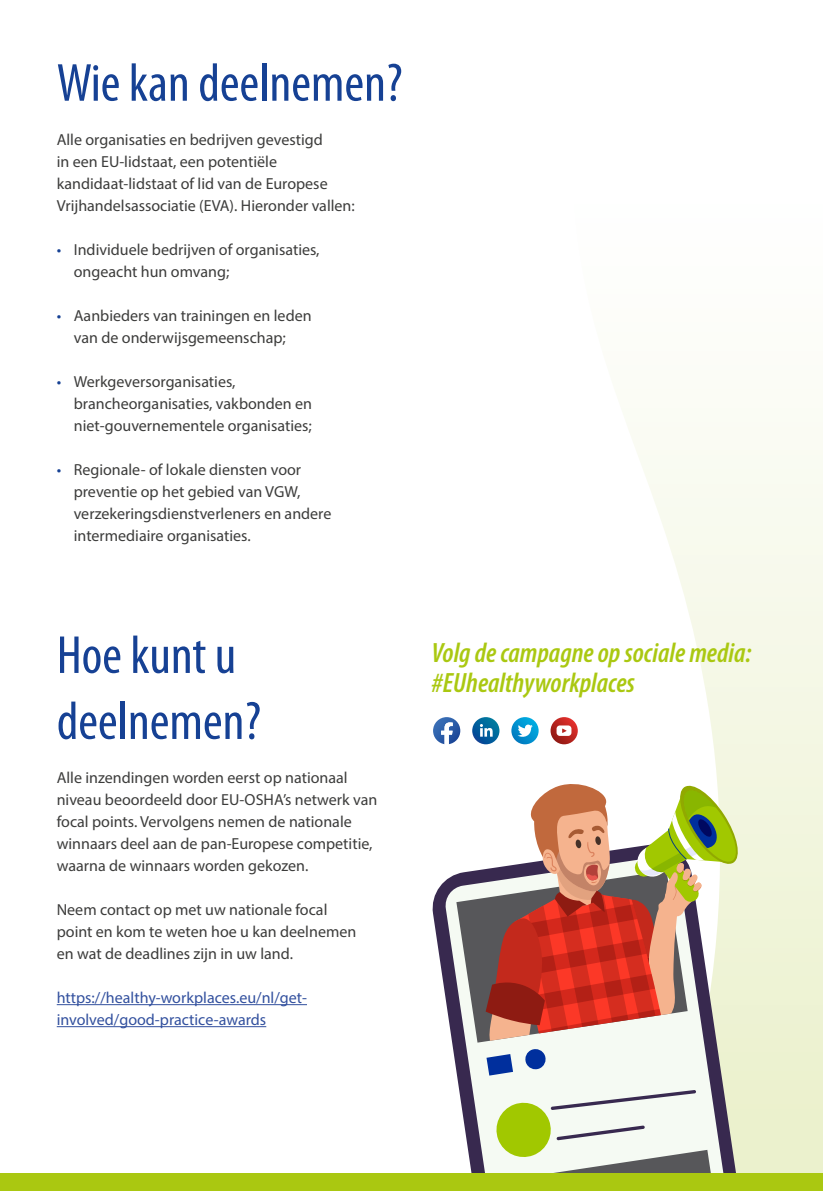
<style>
.page{position:relative;width:823px;height:1191px;background:#fff}
.page>*{position:absolute;margin:0;border:0;box-sizing:border-box;transform-origin:0 0}
.Title_H1{font:condensed 54px/66px "Myriad Pro";color:#164194}
.catch_phrase{font:italic 600 condensed 28px/30px "Myriad Pro";color:#aac811}
.t1{font:16px/22px "Myriad Pro";color:#3c3c3b}
.t2{font:16px/22px "Myriad Pro";color:#32509e}
.s1{color:#164194}
</style>
<div class="page">
<svg style="left:555px;top:408px;width:267px;height:766px"></svg>
<hr style="left:57px;top:1004px;width:250px;height:1px;background:#32509e">
<hr style="left:57px;top:1026px;width:209px;height:1px;background:#32509e">
<svg style="left:430px;top:882px;width:14px;height:292px"></svg>
<svg style="left:444px;top:869px;width:41px;height:305px"></svg>
<svg style="left:456px;top:870px;width:29px;height:172px;fill:#57575a"></svg>
<svg style="left:485px;top:781px;width:256px;height:393px"></svg>
<div style="left:0;top:1174px;width:822px;height:17px;background:#aac811"></div>
<svg style="left:511px;top:717px;width:27px;height:27px"></svg>
<svg style="left:517px;top:724px;width:15px;height:13px"></svg>
<svg style="left:550px;top:717px;width:27px;height:27px"></svg>
<svg style="left:556px;top:725px;width:15px;height:11px"></svg>
<svg style="left:433px;top:717px;width:27px;height:27px"></svg>
<svg style="left:472px;top:717px;width:27px;height:27px"></svg>
<svg style="left:479px;top:724px;width:13px;height:12px"></svg>
<h1 class="Title_H1" style="left:57px;top:49px;width:347px">Wie kan deelnemen?</h1>
<p class="t1" style="left:57px;top:128px;width:299px">Alle organisaties en bedrijven gevestigd<br>in een EU-lidstaat, een potentiële kandidaat-lidstaat of lid van de Europese Vrijhandelsassociatie (EVA). Hieronder vallen:</p>
<p class="t1" style="left:74px;top:238px;width:247px;text-indent:-17px"><span class="s1">•</span> Individuele bedrijven of organisaties, ongeacht hun omvang;</p>
<p class="t1" style="left:57px;top:304px;width:256px;text-align:center"><span class="s1">•</span> Aanbieders van trainingen en leden van de onderwijsgemeenschap;</p>
<p class="t1" style="left:74px;top:370px;width:240px;text-indent:-17px"><span class="s1">•</span> Werkgeversorganisaties, brancheorganisaties, vakbonden en niet-gouvernementele organisaties;</p>
<p class="t1" style="left:74px;top:458px;width:259px;text-indent:-17px"><span class="s1">•</span> Regionale- of lokale diensten voor preventie op het gebied van VGW, verzekeringsdienstverleners en andere intermediaire organisaties.</p>
<h1 class="Title_H1" style="left:57px;top:621px;width:206px">Hoe kunt u deelnemen?</h1>
<p class="t1" style="left:57px;top:766px;width:322px">Alle inzendingen worden eerst op nationaal niveau beoordeeld door EU-OSHA’s netwerk van focal points. Vervolgens nemen de nationale winnaars deel aan de pan-Europese competitie, waarna de winnaars worden gekozen.</p>
<p class="t1" style="left:57px;top:898px;width:301px">Neem contact op met uw nationale focal point en kom te weten hoe u kan deelnemen en wat de deadlines zijn in uw land.</p>
<p class="t2" style="left:57px;top:986px;width:251px">https://healthy-workplaces.eu/nl/get&shy;involved/good-practice-awards</p>
<p class="catch_phrase" style="left:431px;top:638px;width:321px">Volg de campagne op sociale media: #EUhealthyworkplaces</p>
</div>
